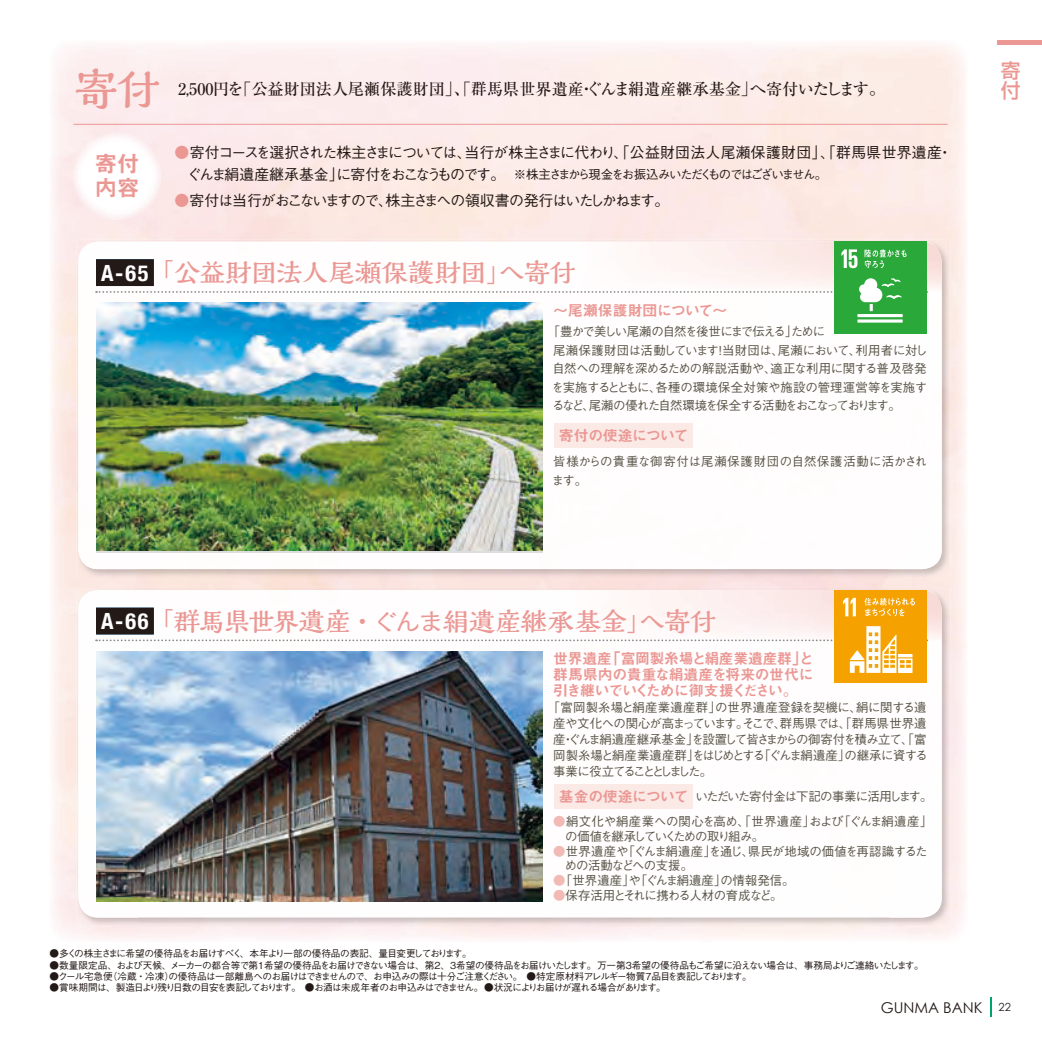
<style>
.page{position:relative;width:1042px;height:1042px;background:#fff}
.page>*{position:absolute;margin:0;border:0;box-sizing:border-box;transform-origin:0 0}
.t1{font:700 43.4px "Kaimin Tu Std";color:#eb9894}
.t2{font:700 26.07px "Kaimin Tu Std";letter-spacing:-.015em;color:#eb9894}
.t3{font:700 condensed 22.4px "Helvetica Neue";color:#fff}
.t4{font:22.4px/24.8px "Midashi Go Pro MB31";color:#eb9894}
.t5{font:500 19.78px/19.8px "Shin Go Pro";color:#eb9894}
.t6{font:500 16.1px "Ryumin Pro";color:#231916}
.t7{font:14.88px/16.1px "Midashi Go Pro MB31";letter-spacing:-.03em;color:#eb9894;text-align:justify}
.t8{font:500 14.88px "Gothic BBB Pro";letter-spacing:-.015em;color:#231916}
.t9{font:500 14.88px "Gothic BBB Pro";letter-spacing:-.065em;color:#231916}
.t10{font:14.88px "Midashi Go Pro MB31";color:#eb9894}
.t11{font:14.88px "Century Gothic";color:#231916}
.t12{font:500 12.42px/18.6px "Gothic BBB Pro";letter-spacing:-.04em;color:#595649}
.t13{font:500 12.42px "Gothic BBB Pro";letter-spacing:-.14em;color:#231916}
.t14{font:500 12.42px/18.6px "Gothic BBB Pro";letter-spacing:.025em;color:#595649}
.t15{font:500 12.42px "Gothic BBB Pro";letter-spacing:-.085em;color:#595649}
.t16{font:500 12.42px "Gothic BBB Pro";color:#595649}
.t17{font:500 12.42px "Gothic BBB Pro";letter-spacing:-.08em;color:#595649}
.t18{font:500 9.62px "Gothic BBB Pro";letter-spacing:-.07em;color:#231916}
.t19{font:500 9.62px "Gothic BBB Pro";letter-spacing:-.045em;color:#231916}
.t20{font:500 9.62px "Gothic BBB Pro";letter-spacing:-.095em;color:#231916}
.s1{color:#eb9894}
.s2{font-size:14.88px}
.s3{font-family:"Midashi Go Pro MB31";font-weight:400;font-size:14.88px;color:#eb9894}
.s4{color:#f2bab5}
.s5{font-size:11.2px}
</style>
<div class="page">
<img style="left:76px;top:240px;width:874px;height:55px">
<img style="left:76px;top:295px;width:62px;height:283px">
<img style="left:889px;top:295px;width:61px;height:283px">
<img style="left:78px;top:242px;width:864px;height:327px">
<img style="left:76px;top:644px;width:62px;height:282px">
<img style="left:889px;top:644px;width:61px;height:282px">
<img style="left:78px;top:590px;width:864px;height:327px">
<img style="left:495px;top:242px;width:447px;height:50px">
<img style="left:495px;top:590px;width:447px;height:51px">
<div style="left:554px;top:423px;width:139px;height:24px;background:#fbe9e6"></div>
<div style="left:554px;top:784px;width:139px;height:24px;background:#fbe9e6"></div>
<hr style="left:73px;top:124px;width:874px;height:1px;background:#eb9894">
<div style="left:97px;top:260px;width:56px;height:25px;background:#231916"></div>
<div style="left:96px;top:259px;width:58px;height:27px;border:2px solid #231916"></div>
<div style="left:97px;top:608px;width:56px;height:25px;background:#231916"></div>
<div style="left:96px;top:608px;width:58px;height:26px;border:2px solid #231916"></div>
<div style="left:834px;top:242px;width:92px;height:92px;background:#2aa839"></div>
<svg style="left:96px;top:278px;width:831px;height:45px"></svg>
<svg style="left:841px;top:249px;width:16px;height:19px"></svg>
<svg style="left:864px;top:249px;width:42px;height:19px"></svg>
<div style="left:834px;top:590px;width:92px;height:92px;background:#f5a200"></div>
<svg style="left:96px;top:626px;width:831px;height:47px"></svg>
<svg style="left:843px;top:598px;width:13px;height:18px"></svg>
<svg style="left:864px;top:598px;width:51px;height:18px"></svg>
<img style="left:96px;top:303px;width:446px;height:247px">
<img style="left:96px;top:651px;width:446px;height:250px">
<hr style="left:990px;top:997px;width:2px;height:20px;background:#00a46a">
<div style="left:997px;top:40px;width:45px;height:5px;background:#eb9894"></div>
<h1 class="t1" style="left:74px;top:59px;width:87px">寄付</h1>
<h3 class="t4" style="left:95px;top:148px;width:46px">寄付内容</h3>
<p class="t6" style="left:178px;top:76px;width:708px">2,500円を「公益財団法人尾瀬保護財団」、「群馬県世界遺産・ぐんま絹遺産継承基金」へ寄付いたします。</p>
<p class="t8" style="left:175px;top:141px;width:779px"><span class="s1">●</span>寄付コースを選択された株主さまについては、当行が株主さまに代わり、「公益財団法人尾瀬保護財団」、「群馬県世界遺産・</p>
<p class="t13" style="left:187px;top:164px;width:642px"><span class="s2">ぐんま絹遺産継承基金」に寄付をおこなうものです。　</span>※株主さまから現金をお振込みいただくものではございません。</p>
<p class="t9" style="left:175px;top:188px;width:496px"><span class="s1">●</span>寄付は当行がおこないますので、株主さまへの領収書の発行はいたしかねます。</p>
<h3 class="t3" style="left:101px;top:254px;width:49px">A-65</h3>
<h2 class="t2" style="left:148px;top:255px;width:429px">「公益財団法人尾瀬保護財団」へ寄付</h2>
<p class="t10" style="left:553px;top:298px;width:176px">〜尾瀬保護財団について〜</p>
<p class="t12" style="left:551px;top:320px;width:378px;text-indent:-4px">「豊かで美しい尾瀬の自然を後世にまで伝える」ために<br>尾瀬保護財団は活動しています！当財団は、尾瀬において、利用者に対し自然への理解を深めるための解説活動や、適正な利用に関する普及啓発を実施するとともに、各種の環境保全対策や施設の管理運営等を実施するなど、尾瀬の優れた自然環境を保全する活動をおこなっております。</p>
<p class="t7" style="left:559px;top:426px;width:131px">寄付の使途について</p>
<p class="t14" style="left:552px;top:451px;width:377px">皆様からの貴重な御寄付は尾瀬保護財団の自然保護活動に活かされます。</p>
<h3 class="t3" style="left:101px;top:603px;width:49px">A-66</h3>
<h2 class="t2" style="left:148px;top:603px;width:569px">「群馬県世界遺産・ぐんま絹遺産継承基金」へ寄付</h2>
<p class="t7" style="left:553px;top:649px;width:262px">世界遺産「富岡製糸場と絹産業遺産群」と群馬県内の貴重な絹遺産を将来の世代に引き継いでいくために御支援ください。</p>
<p class="t12" style="left:553px;top:697px;width:376px;line-height:16.1px;text-align:justify;text-indent:-6px">「富岡製糸場と絹産業遺産群」の世界遺産登録を契機に、絹に関する遺産や文化への関心が高まっています。そこで、群馬県では、「群馬県世界遺産・ぐんま絹遺産継承基金」を設置して皆さまからの御寄付を積み立て、「富岡製糸場と絹産業遺産群」をはじめとする「ぐんま絹遺産」の継承に資する事業に役立てることとしました。</p>
<p class="t15" style="left:559px;top:786px;width:375px"><span class="s3">基金の使途について</span>いただいた寄付金は下記の事業に活用します。</p>
<p class="t12" style="left:565px;top:812px;width:369px;line-height:14.9px;text-indent:-12px"><span class="s4">●</span>絹文化や絹産業への関心を高め、「世界遺産」および「ぐんま絹遺産」の価値を継承していくための取り組み。</p>
<p class="t12" style="left:565px;top:842px;width:364px;line-height:14.9px;text-indent:-12px"><span class="s4">●</span>世界遺産や「ぐんま絹遺産」を通じ、県民が地域の価値を再認識するための活動などへの支援。</p>
<p class="t16" style="left:553px;top:870px;width:243px"><span class="s4">●</span>「世界遺産」や「ぐんま絹遺産」の情報発信。</p>
<p class="t17" style="left:553px;top:885px;width:231px"><span class="s4">●</span>保存活用とそれに携わる人材の育成など。</p>
<h3 class="t5" style="left:1000px;top:58px;width:21px">寄付</h3>
<p class="t18" style="left:50px;top:946px;width:423px">●多くの株主さまに希望の優待品をお届けすべく、本年より一部の優待品の表記、量目変更しております。</p>
<p class="t19" style="left:50px;top:957px;width:875px">●数量限定品、および天候、メーカーの都合等で第1希望の優待品をお届けできない場合は、第2、3希望の優待品をお届けいたします。万一第3希望の優待品もご希望に沿えない場合は、事務局よりご連絡いたします。</p>
<p class="t18" style="left:50px;top:968px;width:703px">●クール宅急便（冷蔵・冷凍）の優待品は一部離島へのお届けはできませんので、お申込みの際は十分ご注意ください。 ●特定原材料アレルギー物質7品目を表記しております。</p>
<p class="t20" style="left:50px;top:979px;width:618px">●賞味期間は、製造日より残り日数の目安を表記しております。 ●お酒は未成年者のお申込みはできません。●状況によりお届けが遅れる場合があります。</p>
<p class="t11" style="left:881px;top:998px;width:132px">GUNMA BANK <span class="s5">22</span></p>
</div>
